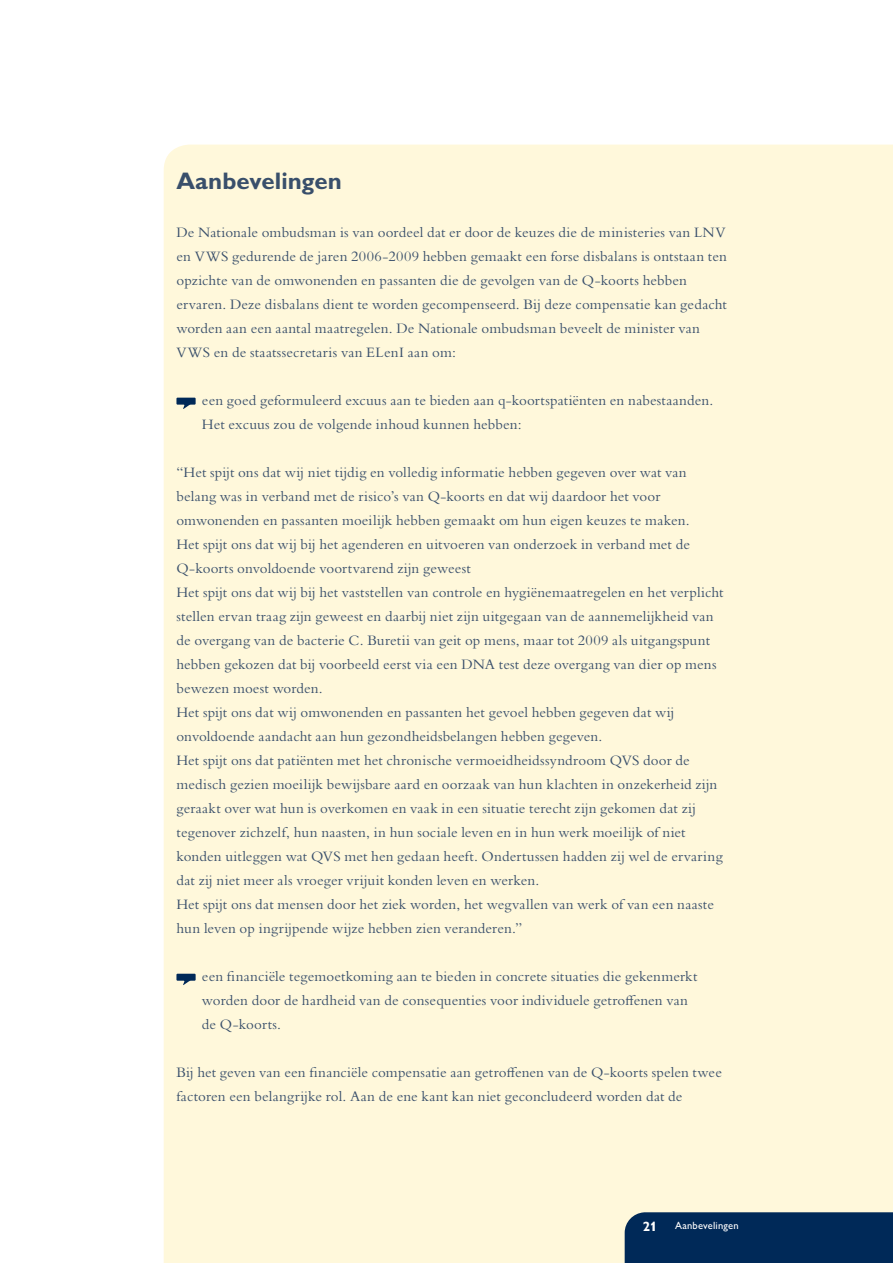
<style>
.page{position:relative;width:893px;height:1263px;background:#fff}
.page>*{position:absolute;margin:0;border:0;box-sizing:border-box;transform-origin:0 0}
.t1{font:700 24px "Gill Sans MT Pro";color:#394f6b}
.t2{font:15px/24px "Bembo Std";letter-spacing:.01em;color:#394f6b}
.t3{font:700 13.5px "Gill Sans MT Pro";color:#fff}
.t4{font:500 10.5px "Gill Sans MT Pro";letter-spacing:.02em;color:#fff}
</style>
<div class="page">
<div style="left:164px;top:145px;width:729px;height:1118px;background:#fff8db"></div>
<div style="left:625px;top:1212px;width:268px;height:51px;background:#002958"></div>
<svg style="left:176px;top:398px;width:20px;height:11px"></svg>
<svg style="left:176px;top:974px;width:20px;height:11px"></svg>
<h1 class="t1" style="left:176px;top:166px;width:167px">Aanbevelingen</h1>
<p class="t2" style="left:176px;top:220px;width:552px">De Nationale ombudsman is van oordeel dat er door de keuzes die de ministeries van LNV en VWS gedurende de jaren 2006-2009 hebben gemaakt een forse disbalans is ontstaan ten opzichte van de omwonenden en passanten die de gevolgen van de Q-koorts hebben ervaren. Deze disbalans dient te worden gecompenseerd. Bij deze compensatie kan gedacht worden aan een aantal maatregelen. De Nationale ombudsman beveelt de minister van VWS en de staatssecretaris van ELenI aan om:</p>
<p class="t2" style="left:202px;top:388px;width:513px">een goed geformuleerd excuus aan te bieden aan q-koortspatiënten en nabestaanden.<br>Het excuus zou de volgende inhoud kunnen hebben:</p>
<p class="t2" style="left:176px;top:460px;width:549px">“Het spijt ons dat wij niet tijdig en volledig informatie hebben gegeven over wat van belang was in verband met de risico’s van Q-koorts en dat wij daardoor het voor omwonenden en passanten moeilijk hebben gemaakt om hun eigen keuzes te maken.<br>Het spijt ons dat wij bij het agenderen en uitvoeren van onderzoek in verband met de Q-koorts onvoldoende voortvarend zijn geweest<br>Het spijt ons dat wij bij het vaststellen van controle en hygiënemaatregelen en het verplicht stellen ervan traag zijn geweest en daarbij niet zijn uitgegaan van de aannemelijkheid van de overgang van de bacterie C. Buretii van geit op mens, maar tot 2009 als uitgangspunt hebben gekozen dat bij voorbeeld eerst via een DNA test deze overgang van dier op mens bewezen moest worden.<br>Het spijt ons dat wij omwonenden en passanten het gevoel hebben gegeven dat wij onvoldoende aandacht aan hun gezondheidsbelangen hebben gegeven.<br>Het spijt ons dat patiënten met het chronische vermoeidheidssyndroom QVS door de medisch gezien moeilijk bewijsbare aard en oorzaak van hun klachten in onzekerheid zijn geraakt over wat hun is overkomen en vaak in een situatie terecht zijn gekomen dat zij tegenover zichzelf, hun naasten, in hun sociale leven en in hun werk moeilijk of niet konden uitleggen wat QVS met hen gedaan heeft. Ondertussen hadden zij wel de ervaring dat zij niet meer als vroeger vrijuit konden leven en werken.<br>Het spijt ons dat mensen door het ziek worden, het wegvallen van werk of van een naaste hun leven op ingrijpende wijze hebben zien veranderen.”</p>
<p class="t2" style="left:202px;top:964px;width:497px">een financiële tegemoetkoming aan te bieden in concrete situaties die gekenmerkt worden door de hardheid van de consequenties voor individuele getroffenen van de Q-koorts.</p>
<p class="t2" style="left:176px;top:1060px;width:547px">Bij het geven van een financiële compensatie aan getroffenen van de Q-koorts spelen twee factoren een belangrijke rol. Aan de ene kant kan niet geconcludeerd worden dat de</p>
<p class="t3" style="left:643px;top:1218px;width:16px">21</p>
<p class="t4" style="left:675px;top:1219px;width:65px">Aanbevelingen</p>
</div>
